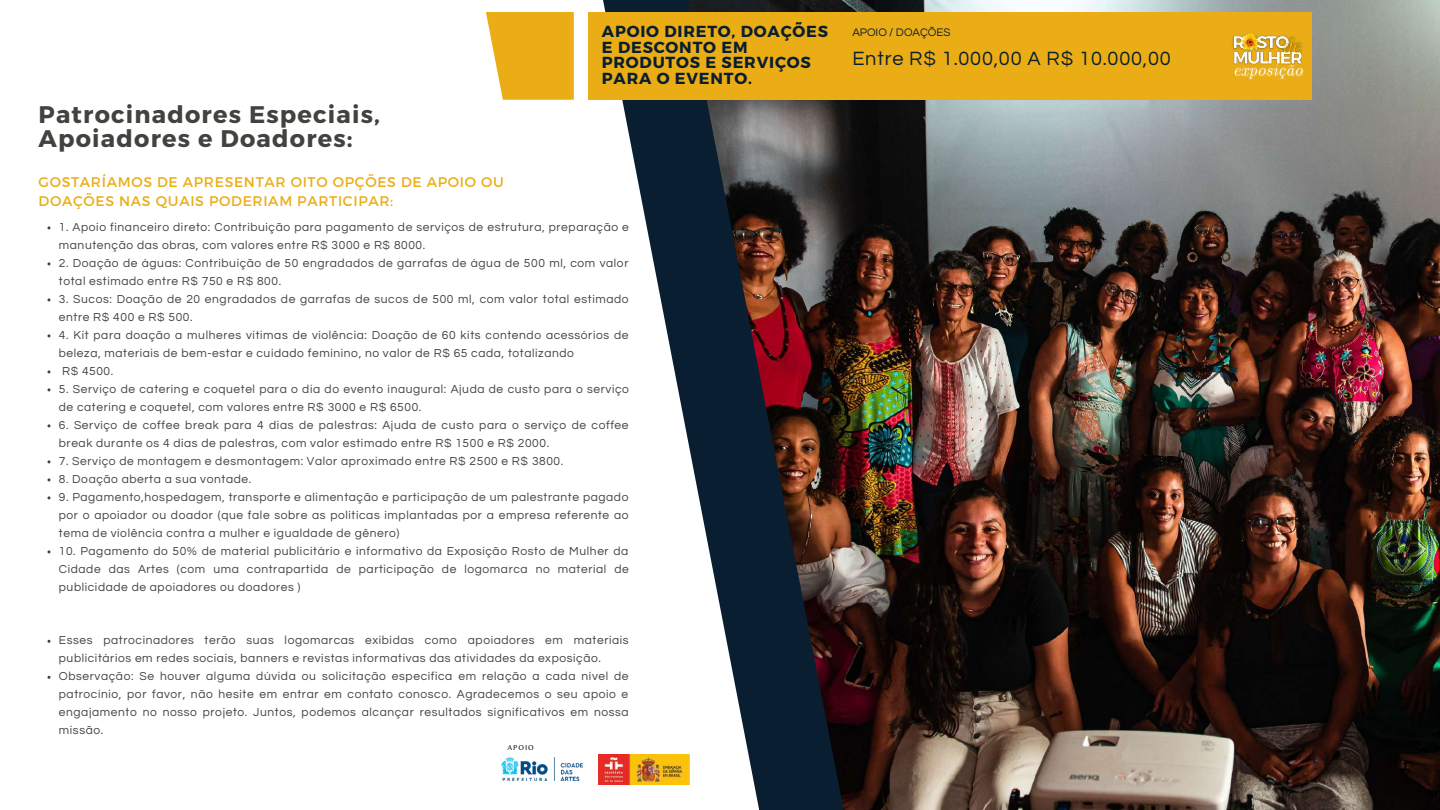
<style>
.page{position:relative;width:1440px;height:810px;background:#fff}
.page>*{position:absolute;margin:0;border:0;box-sizing:border-box;transform-origin:0 0}
.t1{font:700 24px/24px "Montserrat";letter-spacing:.05em;color:#44423e}
.t2{font:20px "Questrial";letter-spacing:.04em;color:#0a1e31}
.t3{font:700 16px/15.8px "Montserrat";letter-spacing:.05em;color:#0a1e31}
.t4{font:14px/19.5px "Montserrat";letter-spacing:.05em;color:#eaad16}
.t5{font:12px/18px "Questrial";letter-spacing:.05em;color:#44423e}
.t6{font:11.4px "Questrial";color:#0a1e31}
.t7{font:7.6px "Lin Biolinum O";letter-spacing:.13em;color:#000}
</style>
<div class="page">
<svg style="left:48px;top:0;width:639px;height:785px"></svg>
<img style="left:687px;top:0;width:753px;height:810px">
<svg style="left:486px;top:12px;width:88px;height:88px;background:#ecb52d"></svg>
<div style="left:588px;top:12px;width:723px;height:88px;background:#eaad16"></div>
<img style="left:1232px;top:32px;width:72px;height:48px">
<img style="left:502px;top:757px;width:81px;height:23px">
<img style="left:598px;top:754px;width:92px;height:30px">
<h3 class="t3" style="left:602px;top:22px;width:228px">APOIO DIRETO, DOAÇÕES<br>E DESCONTO EM<br>PRODUTOS E SERVIÇOS<br>PARA O EVENTO.</h3>
<h1 class="t1" style="left:38px;top:101px;width:343px">Patrocinadores Especiais,<br>Apoiadores e Doadores:</h1>
<p class="t4" style="left:38px;top:171px;width:467px">GOSTARÍAMOS DE APRESENTAR OITO OPÇÕES DE APOIO OU<br>DOAÇÕES NAS QUAIS PODERIAM PARTICIPAR:</p>
<p class="t5" style="left:59px;top:218px;width:572px">1. Apoio financeiro direto: Contribuição para pagamento de serviços de estrutura, preparação e manutenção das obras, com valores entre R$ 3000 e R$ 8000.</p>
<p class="t5" style="left:59px;top:254px;width:571px">2. Doação de águas: Contribuição de 50 engradados de garrafas de água de 500 ml, com valor total estimado entre R$ 750 e R$ 800.</p>
<p class="t5" style="left:59px;top:290px;width:571px">3. Sucos: Doação de 20 engradados de garrafas de sucos de 500 ml, com valor total estimado entre R$ 400 e R$ 500.</p>
<p class="t5" style="left:59px;top:326px;width:571px">4. Kit para doação a mulheres vítimas de violência: Doação de 60 kits contendo acessórios de beleza, materiais de bem-estar e cuidado feminino, no valor de R$ 65 cada, totalizando<br>R$ 4500.</p>
<p class="t5" style="left:59px;top:380px;width:572px">5. Serviço de catering e coquetel para o dia do evento inaugural: Ajuda de custo para o serviço de catering e coquetel, com valores entre R$ 3000 e R$ 6500.</p>
<p class="t5" style="left:59px;top:416px;width:571px">6. Serviço de coffee break para 4 dias de palestras: Ajuda de custo para o serviço de coffee break durante os 4 dias de palestras, com valor estimado entre R$ 1500 e R$ 2000.</p>
<p class="t5" style="left:59px;top:452px;width:506px">7. Serviço de montagem e desmontagem: Valor aproximado entre R$ 2500 e R$ 3800.</p>
<p class="t5" style="left:59px;top:470px;width:194px">8. Doação aberta a sua vontade.</p>
<p class="t5" style="left:59px;top:488px;width:571px;text-align:justify">9. Pagamento,hospedagem, transporte e alimentação e participação de um palestrante pagado por o apoiador ou doador (que fale sobre as políticas implantadas por a empresa referente ao tema de violência contra a mulher e igualdade de gênero)</p>
<p class="t5" style="left:59px;top:542px;width:571px;text-align:justify">10. Pagamento do 50% de material publicitário e informativo da Exposição Rosto de Mulher da Cidade das Artes (com uma contrapartida de participação de logomarca no material de publicidade de apoiadores ou doadores )</p>
<p class="t5" style="left:59px;top:632px;width:571px">Esses patrocinadores terão suas logomarcas exibidas como apoiadores em materiais publicitários em redes sociais, banners e revistas informativas das atividades da exposição.<br>Observação: Se houver alguma dúvida ou solicitação específica em relação a cada nível de patrocínio, por favor, não hesite em entrar em contato conosco. Agradecemos o seu apoio e engajamento no nosso projeto. Juntos, podemos alcançar resultados significativos em nossa missão.</p>
<p class="t7" style="left:507px;top:743px;width:28px">APOIO</p>
<p class="t6" style="left:852px;top:27px;width:100px">APOIO / DOAÇÕES</p>
<h2 class="t2" style="left:852px;top:49px;width:320px">Entre R$ 1.000,00 A R$ 10.000,00</h2>
</div>
